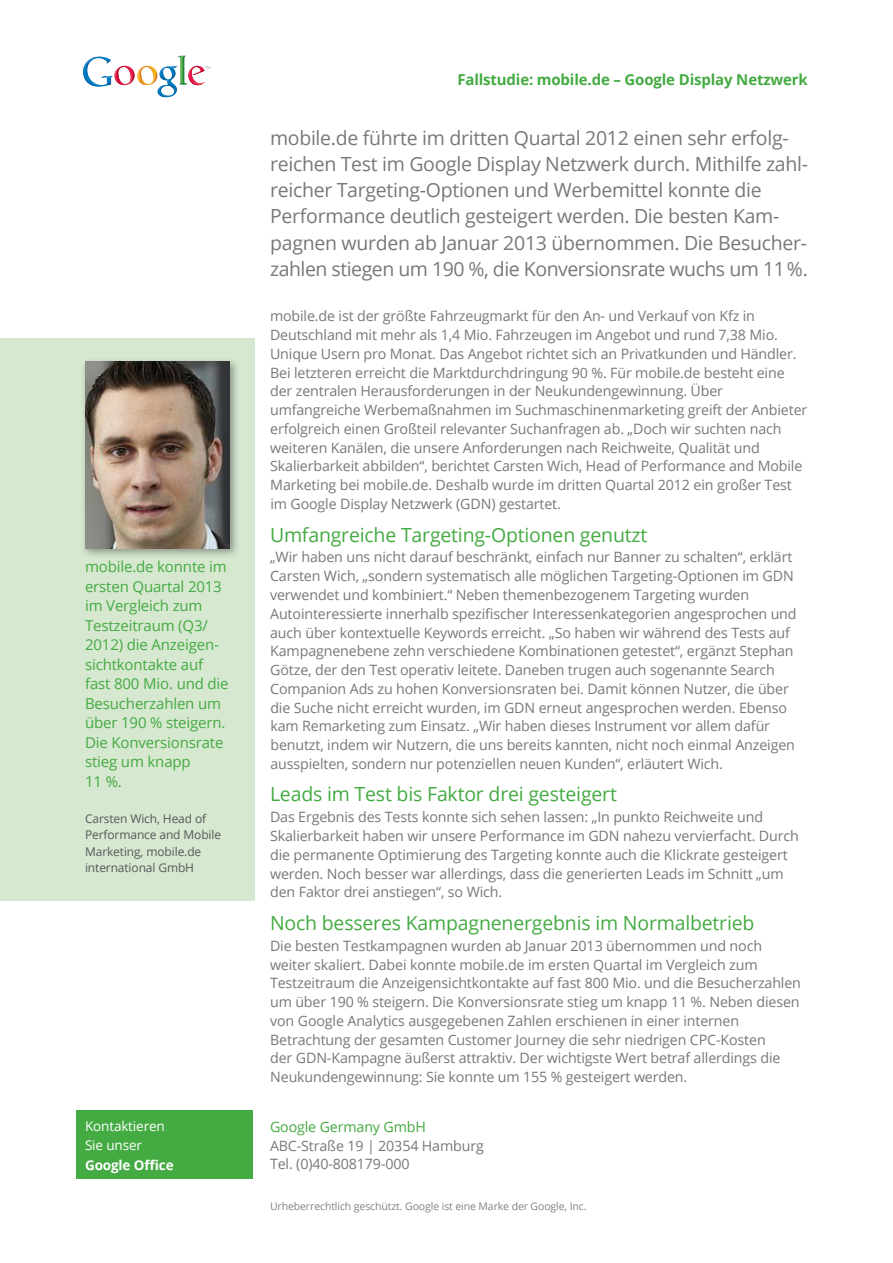
<style>
.page{position:relative;width:893px;height:1263px;background:#fff}
.page>*{position:absolute;margin:0;border:0;box-sizing:border-box;transform-origin:0 0}
.t1{font:19.5px/26.2px "Open Sans";letter-spacing:-.015em;color:#76787b}
.t2{font:19.5px "Open Sans";letter-spacing:-.01em;color:#44aa42}
.t3{font:15px/19.5px "Open Sans";letter-spacing:-.01em;color:#44aa42}
.t4{font:700 15px "Open Sans";letter-spacing:-.01em;color:#44aa42}
.t5{font:14.25px/18.8px "Open Sans";letter-spacing:-.01em;color:#76787b}
.t6{font:14.25px "Open Sans";letter-spacing:-.01em;color:#44aa42}
.t7{font:13.5px/19.5px "Open Sans";letter-spacing:-.01em;color:#fff}
.t8{font:700 13.5px "Open Sans";letter-spacing:-.01em;color:#fff}
.t9{font:12px/16.5px "Open Sans";letter-spacing:-.01em;color:#57585a}
.t10{font:10.5px "Open Sans";letter-spacing:-.01em;color:#808285}
</style>
<div class="page">
<div style="left:0;top:338px;width:254px;height:563px;background:#d6e8d0"></div>
<div style="left:77px;top:1110px;width:176px;height:68px;background:#44aa42"></div>
<svg style="left:83px;top:56px;width:127px;height:41px"></svg>
<div style="left:81px;top:357px;width:159px;height:201px;background:#231f20;opacity:.4"></div>
<img style="left:85px;top:361px;width:145px;height:187px">
<p class="t3" style="left:85px;top:557px;width:145px">mobile.de konnte im ersten Quartal 2013 im Vergleich zum<br>Testzeitraum (Q3/<br>2012) die Anzeigen&shy;sichtkontakte auf fast 800 Mio. und die<br>Besucherzahlen um über 190 % steigern.<br>Die Konversionsrate stieg um knapp<br>11 %.</p>
<p class="t9" style="left:85px;top:810px;width:138px">Carsten Wich, Head of<br>Performance and Mobile<br>Marketing, mobile.de international GmbH</p>
<p class="t7" style="left:85px;top:1115px;width:81px">Kontaktieren<br>Sie unser</p>
<p class="t8" style="left:85px;top:1155px;width:90px">Google Office</p>
<p class="t4" style="left:457px;top:69px;width:352px">Fallstudie: mobile.de – Google Display Netzwerk</p>
<p class="t1" style="left:270px;top:124px;width:539px">mobile.de führte im dritten Quartal 2012 einen sehr erfolg&shy;reichen Test im Google Display Netzwerk durch. Mithilfe zahl&shy;reicher Targeting-Optionen und Werbemittel konnte die Performance deutlich gesteigert werden. Die besten Kam&shy;pagnen wurden ab Januar 2013 übernommen. Die Besucher&shy;zahlen stiegen um 190 %, die Konversionsrate wuchs um 11%.</p>
<p class="t5" style="left:270px;top:306px;width:539px">mobile.de ist der größte Fahrzeugmarkt für den An- und Verkauf von Kfz in Deutschland mit mehr als 1,4 Mio. Fahrzeugen im Angebot und rund 7,38 Mio.<br>Unique Usern pro Monat. Das Angebot richtet sich an Privatkunden und Händler.<br>Bei letzteren erreicht die Marktdurchdringung 90 %. Für mobile.de besteht eine der zentralen Herausforderungen in der Neukundengewinnung. Über umfangreiche Werbemaßnahmen im Suchmaschinenmarketing greift der Anbieter erfolgreich einen Großteil relevanter Suchanfragen ab. „Doch wir suchten nach weiteren Kanälen, die unsere Anforderungen nach Reichweite, Qualität und Skalierbarkeit abbilden“, berichtet Carsten Wich, Head of Performance and Mobile Marketing bei mobile.de. Deshalb wurde im dritten Quartal 2012 ein großer Test im Google Display Netzwerk (GDN) gestartet.</p>
<h1 class="t2" style="left:270px;top:521px;width:379px">Umfangreiche Targeting-Optionen genutzt</h1>
<p class="t5" style="left:270px;top:547px;width:528px">„Wir haben uns nicht darauf beschränkt, einfach nur Banner zu schalten“, erklärt Carsten Wich, „sondern systematisch alle möglichen Targeting-Optionen im GDN verwendet und kombiniert.“ Neben themenbezogenem Targeting wurden Autointeressierte innerhalb spezifischer Interessenkategorien angesprochen und auch über kontextuelle Keywords erreicht. „So haben wir während des Tests auf Kampagnenebene zehn verschiedene Kombinationen getestet“, ergänzt Stephan Götze, der den Test operativ leitete. Daneben trugen auch sogenannte Search Companion Ads zu hohen Konversionsraten bei. Damit können Nutzer, die über die Suche nicht erreicht wurden, im GDN erneut angesprochen werden. Ebenso kam Remarketing zum Einsatz. „Wir haben dieses Instrument vor allem dafür benutzt, indem wir Nutzern, die uns bereits kannten, nicht noch einmal Anzeigen ausspielten, sondern nur potenziellen neuen Kunden“, erläutert Wich.</p>
<h1 class="t2" style="left:270px;top:781px;width:348px">Leads im Test bis Faktor drei gesteigert</h1>
<p class="t5" style="left:270px;top:807px;width:530px">Das Ergebnis des Tests konnte sich sehen lassen: „In punkto Reichweite und Skalierbarkeit haben wir unsere Performance im GDN nahezu vervierfacht. Durch die permanente Optimierung des Targeting konnte auch die Klickrate gesteigert werden. Noch besser war allerdings, dass die generierten Leads im Schnitt „um den Faktor drei anstiegen“, so Wich.</p>
<h1 class="t2" style="left:270px;top:909px;width:486px">Noch besseres Kampagnenergebnis im Normalbetrieb</h1>
<p class="t5" style="left:270px;top:936px;width:532px">Die besten Testkampagnen wurden ab Januar 2013 übernommen und noch weiter skaliert. Dabei konnte mobile.de im ersten Quartal im Vergleich zum Testzeitraum die Anzeigensichtkontakte auf fast 800 Mio. und die Besucherzahlen um über 190 % steigern. Die Konversionsrate stieg um knapp 11 %. Neben diesen von Google Analytics ausgegebenen Zahlen erschienen in einer internen Betrachtung der gesamten Customer Journey die sehr niedrigen CPC-Kosten<br>der GDN-Kampagne äußerst attraktiv. Der wichtigste Wert betraf allerdings die Neukundengewinnung: Sie konnte um 155 % gesteigert werden.</p>
<p class="t6" style="left:270px;top:1117px;width:158px">Google Germany GmbH</p>
<p class="t5" style="left:270px;top:1136px;width:215px">ABC-Straße 19 | 20354 Hamburg<br>Tel. (0)40-808179-000</p>
<p class="t10" style="left:270px;top:1199px;width:318px">Urheberrechtlich geschützt. Google ist eine Marke der Google, Inc.</p>
</div>
